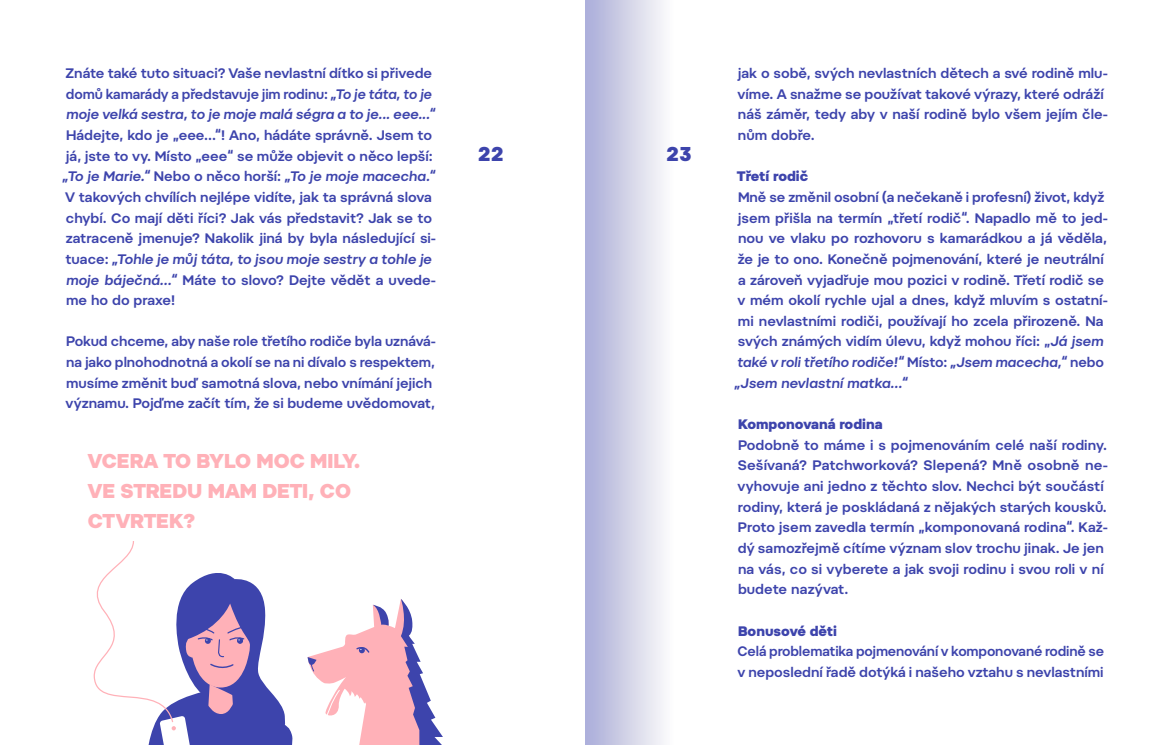
<style>
.page{position:relative;width:1170px;height:745px;background:#fff}
.page>*{position:absolute;margin:0;border:0;box-sizing:border-box;transform-origin:0 0}
.t1{font:800 20px/30px "Pepi";color:#ffb1b8}
.t2{font:800 20px "Pepi";color:#3d44ac}
.t3{font:600 13.75px/20.6px "Pepi";color:#3d44ac}
.t4{font:800 13.75px "Pepi";color:#3d44ac}
.s1{font-style:italic}
</style>
<div class="page">
<svg style="left:307px;top:599px;width:136px;height:145px"></svg>
<svg style="left:93px;top:541px;width:200px;height:203px"></svg>
<div style="left:585px;top:0;width:88px;height:744px;background:linear-gradient(to right,#aaacd7,#fdfdfb)"></div>
<p class="t3" style="left:65px;top:62px;width:371px">Znáte také tuto situaci? Vaše nevlastní dítko si přivede domů kamarády a představuje jim rodinu: <span class="s1">„To je táta, to je moje velká sestra, to je moje malá ségra a to je... eee...“</span></p>
<p class="t3" style="left:62px;top:124px;width:375px">Hádejte, kdo je „eee...“! Ano, hádáte správně. Jsem to já, jste to vy. Místo „eee“ se může objevit o něco lepší: <span class="s1">„To je Marie.“</span> Nebo o něco horší: <span class="s1">„To je moje macecha.“ </span>V takových chvílích nejlépe vidíte, jak ta správná slova chybí. Co mají děti říci? Jak vás představit? Jak se to zatraceně jmenuje? Nakolik jiná by byla následující si&shy;tuace: <span class="s1">„Tohle je můj táta, to jsou moje sestry a tohle je moje báječná...“</span> Máte to slovo? Dejte vědět a uvede&shy;me ho do praxe!</p>
<p class="t3" style="left:66px;top:331px;width:372px">Pokud chceme, aby naše role třetího rodiče byla uznává&shy;na jako plnohodnotná a okolí se na ni dívalo s respektem, musíme změnit buď samotná slova, nebo vnímání jejich významu. Pojďme začít tím, že si budeme uvědomovat,</p>
<h1 class="t1" style="left:88px;top:445px;width:274px">VCERA TO BYLO MOC MILY.<br>VE STREDU MAM DETI, CO<br>CTVRTEK?</h1>
<h1 class="t2" style="left:477px;top:141px;width:27px">22</h1>
<h1 class="t2" style="left:666px;top:141px;width:28px">23</h1>
<p class="t3" style="left:737px;top:62px;width:372px">jak o sobě, svých nevlastních dětech a své rodině mlu&shy;víme. A snažme se používat takové výrazy, které odráží náš záměr, tedy aby v naší rodině bylo všem jejím čle&shy;nům dobře.</p>
<p class="t4" style="left:737px;top:168px;width:72px">Třetí rodič</p>
<p class="t3" style="left:734px;top:186px;width:375px">Mně se změnil osobní (a nečekaně i profesní) život, když jsem přišla na termín „třetí rodič“. Napadlo mě to jed&shy;nou ve vlaku po rozhovoru s kamarádkou a já věděla, že je to ono. Konečně pojmenování, které je neutrální a zároveň vyjadřuje mou pozici v rodině. Třetí rodič se v mém okolí rychle ujal a dnes, když mluvím s ostatní&shy;mi nevlastními rodiči, používají ho zcela přirozeně. Na svých známých vidím úlevu, když mohou říci: „<span class="s1">Já jsem také v roli třetího rodiče!“</span> Místo: <span class="s1">„Jsem macecha,“</span> nebo <span class="s1">„Jsem nevlastní matka...“</span></p>
<p class="t4" style="left:738px;top:415px;width:146px">Komponovaná rodina</p>
<p class="t3" style="left:737px;top:434px;width:372px">Podobně to máme i s pojmenováním celé naší rodiny.<br>Sešívaná? Patchworková? Slepená? Mně osobně ne&shy;vyhovuje ani jedno z těchto slov. Nechci být součástí rodiny, která je poskládaná z nějakých starých kousků.<br>Proto jsem zavedla termín „komponovaná rodina“. Kaž&shy;dý samozřejmě cítíme význam slov trochu jinak. Je jen na vás, co si vyberete a jak svoji rodinu i svou roli v ní budete nazývat.</p>
<p class="t4" style="left:738px;top:622px;width:100px">Bonusové děti</p>
<p class="t3" style="left:737px;top:640px;width:368px">Celá problematika pojmenování v komponované rodině se v neposlední řadě dotýká i našeho vztahu s nevlastními</p>
</div>
